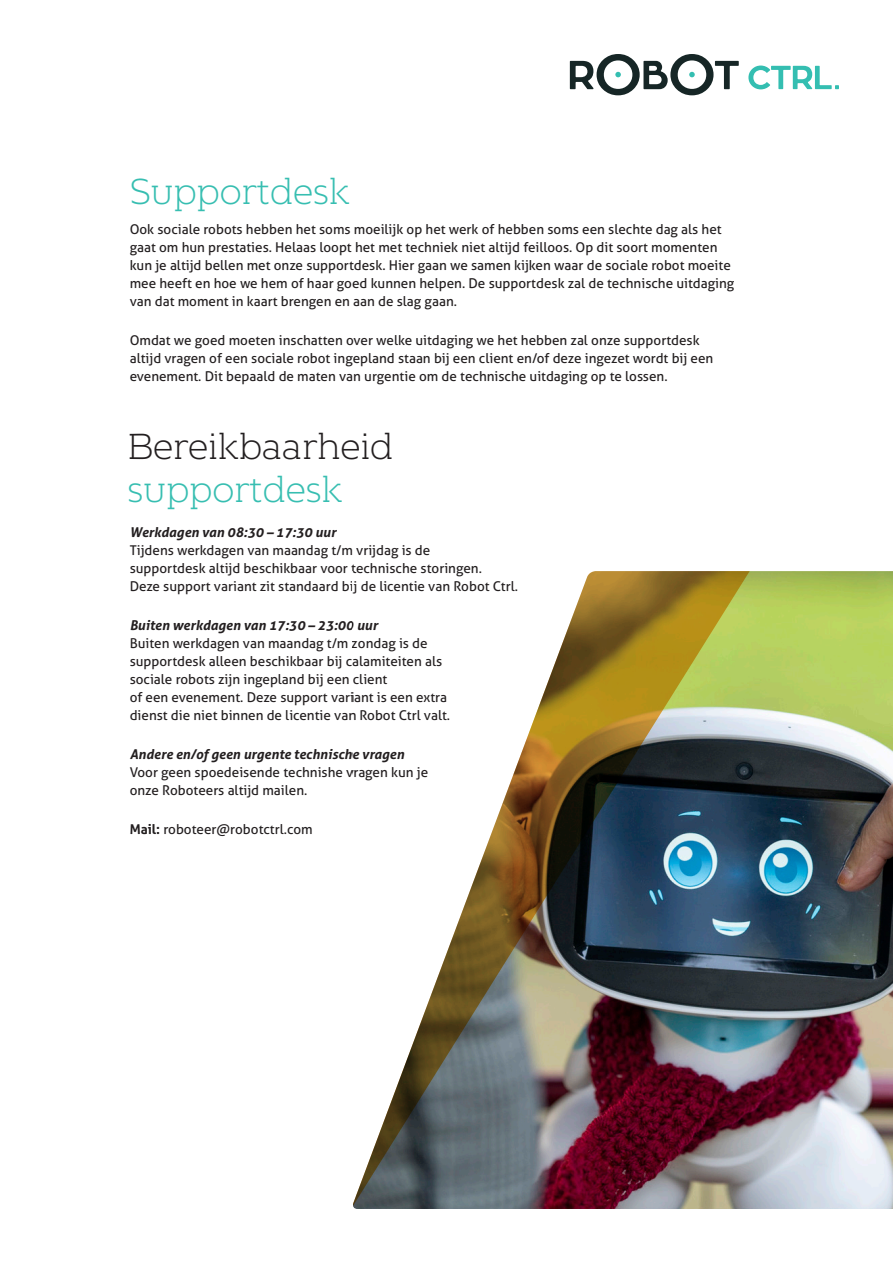
<style>
.page{position:relative;width:893px;height:1263px;background:#fff}
.page>*{position:absolute;margin:0;border:0;box-sizing:border-box;transform-origin:0 0}
.Headlines{font:300 36px/43.2px "Kontrapunkt Bob";letter-spacing:-.04em;color:#231f20}
.Headlines-2{font:300 36px "Kontrapunkt Bob";letter-spacing:-.04em;color:#37beb1}
.Text{font:13.5px/18px "Aller";color:#231f20}
.s1{color:#37beb1}
.s2{font-weight:700;font-style:italic}
.s3{font-weight:700}
</style>
<div class="page">
<img style="left:353px;top:571px;width:540px;height:638px">
<img style="left:353px;top:571px;width:397px;height:635px">
<svg style="left:570px;top:54px;width:169px;height:41px"></svg>
<svg style="left:748px;top:66px;width:91px;height:23px"></svg>
<p class="Headlines-2" style="left:130px;top:172px;width:222px">Supportdesk</p>
<p class="Text" style="left:130px;top:220px;width:606px">Ook sociale robots hebben het soms moeilijk op het werk of hebben soms een slechte dag als het gaat om hun prestaties. Helaas loopt het met techniek niet altijd feilloos. Op dit soort momenten kun je altijd bellen met onze supportdesk. Hier gaan we samen kijken waar de sociale robot moeite mee heeft en hoe we hem of haar goed kunnen helpen. De supportdesk zal de technische uitdaging van dat moment in kaart brengen en aan de slag gaan.</p>
<p class="Text" style="left:130px;top:331px;width:585px">Omdat we goed moeten inschatten over welke uitdaging we het hebben zal onze supportdesk altijd vragen of een sociale robot ingepland staan bij een client en/of deze ingezet wordt bij een evenement. Dit bepaald de maten van urgentie om de technische uitdaging op te lossen.</p>
<p class="Headlines" style="left:127px;top:426px;width:269px">Bereikbaarheid <span class="s1">supportdesk</span></p>
<p class="Text" style="left:130px;top:523px;width:390px"><span class="s2">Werkdagen van 08:30 – 17:30 uur<br></span>Tijdens werkdagen van maandag t/m vrijdag is de<br>supportdesk altijd beschikbaar voor technische storingen.<br>Deze support variant zit standaard bij de licentie van Robot Ctrl.</p>
<p class="Text" style="left:130px;top:616px;width:322px"><span class="s2">Buiten werkdagen van 17:30 – 23:00 uur<br></span>Buiten werkdagen van maandag t/m zondag is de supportdesk alleen beschikbaar bij calamiteiten als sociale robots zijn ingepland bij een client<br>of een evenement. Deze support variant is een extra dienst die niet binnen de licentie van Robot Ctrl valt.</p>
<p class="Text" style="left:130px;top:745px;width:300px"><span class="s2">Andere en/of geen urgente technische vragen<br></span>Voor geen spoedeisende technishe vragen kun je onze Roboteers altijd mailen.</p>
<p class="Text" style="left:130px;top:820px;width:184px"><span class="s3">Mail:</span> roboteer@robotctrl.com</p>
</div>
